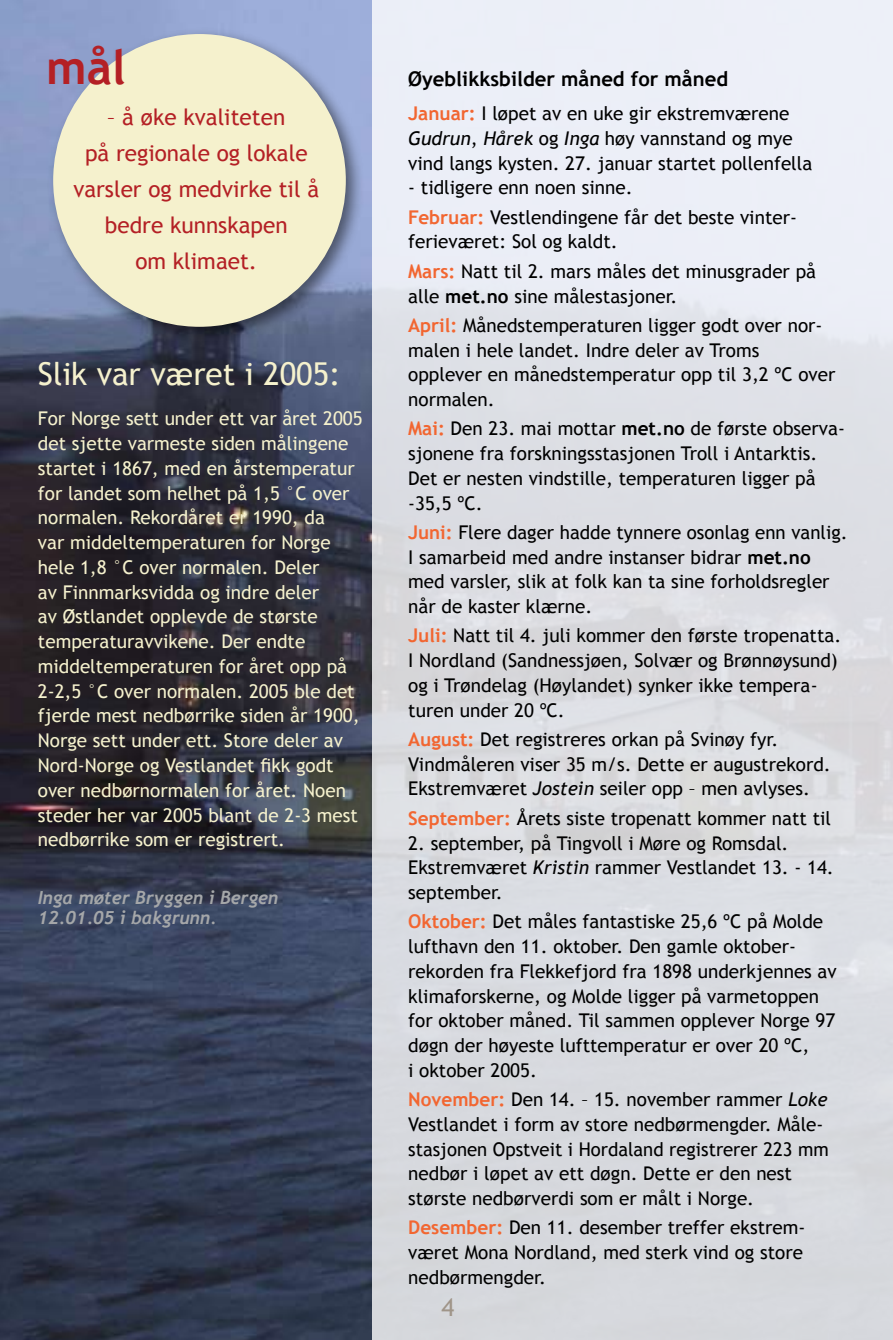
<style>
.page{position:relative;width:893px;height:1340px;background:#fff}
.page>*{position:absolute;margin:0;border:0;box-sizing:border-box;transform-origin:0 0}
.t1{font:700 47.25px "Trebuchet MS";color:#b42025}
.t2{font:31.5px "Trebuchet MS";color:#f5f1cd}
.t3{font:22.5px/36px "Trebuchet MS";color:#b42025;text-align:center}
.t4{font:700 20.25px "Trebuchet MS";color:#000}
.t5{font:18.9px/24.8px "Trebuchet MS";color:#000}
.t6{font:18.9px/24.8px "Trebuchet MS";color:#f5f1cd}
.t7{font:italic 700 18px/20.2px "Trebuchet";color:#a5a7a9}
.s1{font-weight:700;color:#f26631}
.s2{font-style:italic}
.s3{font-weight:700}
</style>
<div class="page">
<img style="left:0;top:0;width:372px;height:1339px">
<div style="left:46px;top:27px;width:321px;height:321px;background:#000;opacity:.5"></div>
<div style="left:53px;top:34px;width:293px;height:293px;background:#f5f1cd;border-radius:50%"></div>
<div style="left:372px;top:0;width:521px;height:1339px;background:linear-gradient(to bottom,#eaedf5,#d2d4d7)"></div>
<h1 class="t1" style="left:46px;top:37px;width:81px">mål</h1>
<p class="t3" style="left:73px;top:99px;width:247px">– å øke kvaliteten<br>på regionale og lokale varsler og medvirke til å bedre kunnskapen<br>om klimaet.</p>
<h2 class="t2" style="left:38px;top:355px;width:304px">Slik var været i 2005:</h2>
<p class="t6" style="left:38px;top:406px;width:326px">For Norge sett under ett var året 2005 det sjette varmeste siden målingene startet i 1867, med en årstemperatur for landet som helhet på 1,5 °C over normalen. Rekordåret er 1990, da<br>var middeltemperaturen for Norge hele 1,8 °C over normalen. Deler<br>av Finnmarksvidda og indre deler<br>av Østlandet opplevde de største temperaturavvikene. Der endte middeltemperaturen for året opp på 2-2,5 °C over normalen. 2005 ble det fjerde mest nedbørrike siden år 1900, Norge sett under ett. Store deler av Nord-Norge og Vestlandet fikk godt over nedbørnormalen for året. Noen steder her var 2005 blant de 2-3 mest nedbørrike som er registrert.</p>
<p class="t7" style="left:38px;top:887px;width:242px">Inga møter Bryggen i Bergen<br>12.01.05 i bakgrunn.</p>
<p class="t4" style="left:408px;top:67px;width:321px">Øyeblikksbilder måned for måned</p>
<p class="t5" style="left:408px;top:101px;width:406px"><span class="s1">Januar:</span> I løpet av en uke gir ekstremværene<br><span class="s2">Gudrun</span>, <span class="s2">Hårek</span> og <span class="s2">Inga</span> høy vannstand og mye vind langs kysten. 27. januar startet pollenfella</p>
<p class="t5" style="left:408px;top:173px;width:390px;line-height:29.2px">- tidligere enn noen sinne.<br><span class="s1">Februar:</span> Vestlendingene får det beste vinter-</p>
<p class="t5" style="left:408px;top:227px;width:409px;line-height:29.2px">ferieværet: Sol og kaldt.<br><span class="s1">Mars:</span> Natt til 2. mars måles det minusgrader på</p>
<p class="t5" style="left:408px;top:281px;width:416px;line-height:29.2px">alle <span class="s3">met.no</span> sine målestasjoner.<br><span class="s1">April:</span> Månedstemperaturen ligger godt over nor-</p>
<p class="t5" style="left:408px;top:338px;width:429px">malen i hele landet. Indre deler av Troms opplever en månedstemperatur opp til 3,2 ºC over normalen.</p>
<p class="t5" style="left:408px;top:416px;width:438px"><span class="s1">Mai:</span> Den 23. mai mottar <span class="s3">met.no</span> de første observa&shy;sjonene fra forskningsstasjonen Troll i Antarktis.<br>Det er nesten vindstille, temperaturen ligger på -35,5 ºC.</p>
<p class="t5" style="left:408px;top:520px;width:441px"><span class="s1">Juni:</span> Flere dager hadde tynnere osonlag enn vanlig.<br>I samarbeid med andre instanser bidrar <span class="s3">met.no </span>med varsler, slik at folk kan ta sine forholdsregler når de kaster klærne.</p>
<p class="t5" style="left:408px;top:623px;width:435px"><span class="s1">Juli:</span> Natt til 4. juli kommer den første tropenatta.<br>I Nordland (Sandnessjøen, Solvær og Brønnøysund) og i Trøndelag (Høylandet) synker ikke tempera&shy;turen under 20 ºC.</p>
<p class="t5" style="left:408px;top:727px;width:424px"><span class="s1">August:</span> Det registreres orkan på Svinøy fyr.<br>Vindmåleren viser 35 m/s. Dette er augustrekord.<br>Ekstremværet <span class="s2">Jostein</span> seiler opp – men avlyses.</p>
<p class="t5" style="left:408px;top:806px;width:424px"><span class="s1">September:</span> Årets siste tropenatt kommer natt til</p>
<p class="t5" style="left:408px;top:830px;width:427px">2. september, på Tingvoll i Møre og Romsdal.<br>Ekstremværet <span class="s2">Kristin</span> rammer Vestlandet 13. - 14. september.</p>
<p class="t5" style="left:408px;top:909px;width:430px"><span class="s1">Oktober:</span> Det måles fantastiske 25,6 ºC på Molde lufthavn den 11. oktober. Den gamle oktober&shy;rekorden fra Flekkefjord fra 1898 underkjennes av klimaforskerne, og Molde ligger på varmetoppen for oktober måned. Til sammen opplever Norge 97 døgn der høyeste lufttemperatur er over 20 ºC,<br>i oktober 2005.</p>
<p class="t5" style="left:408px;top:1087px;width:422px"><span class="s1">November:</span> Den 14. – 15. november rammer <span class="s2">Loke </span>Vestlandet i form av store nedbørmengder. Måle&shy;stasjonen Opstveit i Hordaland registrerer 223 mm nedbør i løpet av ett døgn. Dette er den nest største nedbørverdi som er målt i Norge.</p>
<p class="t5" style="left:408px;top:1215px;width:399px"><span class="s1">Desember:</span> Den 11. desember treffer ekstrem&shy;været Mona Nordland, med sterk vind og store nedbørmengder.</p>
</div>
